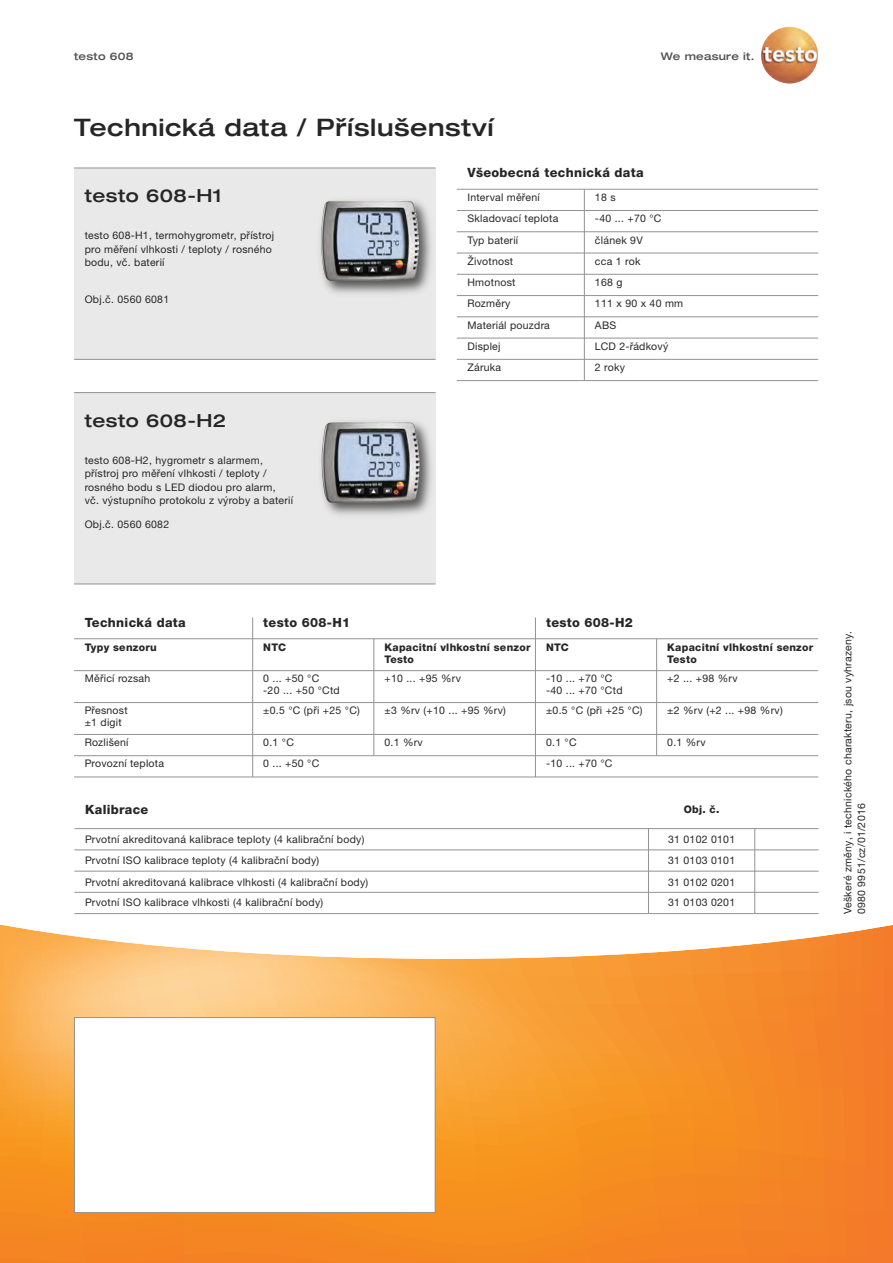
<style>
.page{position:relative;width:893px;height:1263px;background:#fff}
.page>*{position:absolute;margin:0;border:0;box-sizing:border-box;transform-origin:0 0}
.t1{font:500 expanded 24px "Helvetica Neue LT Com";letter-spacing:.025em;color:#272627}
.t2{font:500 expanded 18px "Helvetica Neue LT Com";letter-spacing:.025em;color:#272627}
.t3{font:800 12.75px "Helvetica Neue LTW1 G";letter-spacing:.025em;color:#272627}
.t4{font:10.5px/13.5px "Helvetica Neue LTW1 G";letter-spacing:.025em;color:#272627}
.t5{font:800 10.5px/12px "Helvetica Neue LTW1 G";letter-spacing:.025em;color:#272627}
.t6{font:500 expanded 10.5px "Helvetica Neue LT Com";letter-spacing:.025em;color:#525152}
</style>
<div class="page">
<svg style="left:0;top:924px;width:893px;height:339px;background:#f7a047"></svg>
<div style="left:75px;top:1018px;width:360px;height:194px;background:#fff"></div>
<div style="left:74px;top:1017px;width:361px;height:196px;border:1px solid #939393"></div>
<img style="left:761px;top:27px;width:57px;height:57px">
<div style="left:74px;top:168px;width:361px;height:191px;background:#e9e9e9"></div>
<div style="left:74px;top:393px;width:361px;height:191px;background:#e9e9e9"></div>
<hr style="left:74px;top:168px;width:361px;height:1px;background:#939393">
<hr style="left:74px;top:392px;width:361px;height:1px;background:#939393">
<hr style="left:74px;top:359px;width:361px;height:1px;background:#939393">
<hr style="left:74px;top:584px;width:361px;height:1px;background:#939393">
<img style="left:320px;top:175px;width:116px;height:142px">
<img style="left:321px;top:200px;width:98px;height:81px">
<img style="left:321px;top:402px;width:115px;height:138px">
<img style="left:322px;top:422px;width:98px;height:81px">
<hr style="left:457px;top:189px;width:361px;height:1px;background:#939393">
<hr style="left:457px;top:210px;width:361px;height:1px;background:#939393">
<hr style="left:457px;top:231px;width:361px;height:1px;background:#939393">
<hr style="left:457px;top:253px;width:361px;height:1px;background:#939393">
<hr style="left:457px;top:274px;width:361px;height:1px;background:#939393">
<hr style="left:457px;top:295px;width:361px;height:1px;background:#939393">
<hr style="left:457px;top:316px;width:361px;height:1px;background:#939393">
<hr style="left:457px;top:338px;width:361px;height:1px;background:#939393">
<hr style="left:457px;top:359px;width:361px;height:1px;background:#939393">
<hr style="left:457px;top:380px;width:361px;height:1px;background:#939393">
<hr style="left:584px;top:189px;width:1px;height:192px;background:#939393">
<hr style="left:74px;top:638px;width:744px;height:1px;background:#939393">
<hr style="left:74px;top:670px;width:744px;height:1px;background:#939393">
<hr style="left:74px;top:702px;width:744px;height:1px;background:#939393">
<hr style="left:74px;top:734px;width:744px;height:1px;background:#939393">
<hr style="left:74px;top:755px;width:744px;height:1px;background:#939393">
<hr style="left:74px;top:776px;width:744px;height:1px;background:#939393">
<hr style="left:252px;top:617px;width:1px;height:160px;background:#939393">
<hr style="left:373px;top:639px;width:1px;height:117px;background:#939393">
<hr style="left:656px;top:639px;width:1px;height:117px;background:#939393">
<hr style="left:535px;top:617px;width:1px;height:160px;background:#939393">
<hr style="left:74px;top:828px;width:745px;height:1px;background:#939393">
<hr style="left:74px;top:849px;width:745px;height:1px;background:#939393">
<hr style="left:74px;top:871px;width:745px;height:1px;background:#939393">
<hr style="left:74px;top:892px;width:745px;height:1px;background:#939393">
<hr style="left:74px;top:913px;width:745px;height:1px;background:#939393">
<svg style="left:648px;top:829px;width:1px;height:84px"></svg>
<svg style="left:754px;top:829px;width:1px;height:84px"></svg>
<p class="t6" style="left:74px;top:52px;width:61px">testo 608</p>
<h1 class="t1" style="left:74px;top:119px;width:421px">Technická data / Příslušenství</h1>
<p class="t6" style="left:661px;top:52px;width:95px">We measure it.</p>
<h2 class="t2" style="left:85px;top:189px;width:139px">testo 608-H1</h2>
<p class="t4" style="left:85px;top:230px;width:191px">testo 608-H1, termohygrometr, přístroj pro měření vlhkosti / teploty / rosného bodu, vč. baterií</p>
<p class="t4" style="left:85px;top:294px;width:86px">Obj.č. 0560 6081</p>
<h2 class="t2" style="left:85px;top:414px;width:143px">testo 608-H2</h2>
<p class="t4" style="left:85px;top:454px;width:210px">testo 608-H2, hygrometr s alarmem, přístroj pro měření vlhkosti / teploty / rosného bodu s LED diodou pro alarm,<br>vč. výstupního protokolu z výroby a baterií</p>
<p class="t4" style="left:85px;top:518px;width:86px">Obj.č. 0560 6082</p>
<p class="t3" style="left:467px;top:168px;width:178px">Všeobecná technická data</p>
<p class="t4" style="left:467px;top:192px;width:74px">Interval měření</p>
<p class="t4" style="left:595px;top:192px;width:22px">18 s</p>
<p class="t4" style="left:467px;top:213px;width:93px">Skladovací teplota</p>
<p class="t4" style="left:595px;top:213px;width:68px">-40 ... +70 °C</p>
<p class="t4" style="left:467px;top:234px;width:52px">Typ baterií</p>
<p class="t4" style="left:595px;top:234px;width:49px">článek 9V</p>
<p class="t4" style="left:467px;top:255px;width:47px">Životnost</p>
<p class="t4" style="left:595px;top:255px;width:47px">cca 1 rok</p>
<p class="t4" style="left:467px;top:277px;width:50px">Hmotnost</p>
<p class="t4" style="left:595px;top:277px;width:29px">168 g</p>
<p class="t4" style="left:467px;top:298px;width:45px">Rozměry</p>
<p class="t4" style="left:595px;top:298px;width:90px">111 x 90 x 40 mm</p>
<p class="t4" style="left:467px;top:319px;width:84px">Materiál pouzdra</p>
<p class="t4" style="left:595px;top:319px;width:23px">ABS</p>
<p class="t4" style="left:467px;top:340px;width:35px">Displej</p>
<p class="t4" style="left:595px;top:340px;width:75px">LCD 2-řádkový</p>
<p class="t4" style="left:467px;top:362px;width:35px">Záruka</p>
<p class="t4" style="left:595px;top:362px;width:32px">2 roky</p>
<p class="t3" style="left:85px;top:617px;width:103px">Technická data</p>
<p class="t3" style="left:263px;top:617px;width:88px">testo 608-H1</p>
<p class="t3" style="left:546px;top:617px;width:88px">testo 608-H2</p>
<p class="t5" style="left:85px;top:642px;width:74px">Typy senzoru</p>
<p class="t5" style="left:263px;top:642px;width:24px">NTC</p>
<p class="t4" style="left:85px;top:673px;width:67px">Měřicí rozsah</p>
<p class="t4" style="left:263px;top:674px;width:78px;line-height:12px">0 ... +50 °C<br>-20 ... +50 °Ctd</p>
<p class="t4" style="left:85px;top:706px;width:45px;line-height:12px">Přesnost ±1 digit</p>
<p class="t4" style="left:263px;top:705px;width:98px">±0.5 °C (při +25 °C)</p>
<p class="t4" style="left:85px;top:737px;width:45px">Rozlišení</p>
<p class="t4" style="left:263px;top:737px;width:32px">0.1 °C</p>
<p class="t5" style="left:546px;top:642px;width:24px">NTC</p>
<p class="t4" style="left:546px;top:674px;width:78px;line-height:12px">-10 ... +70 °C -40 ... +70 °Ctd</p>
<p class="t4" style="left:546px;top:705px;width:98px">±0.5 °C (při +25 °C)</p>
<p class="t4" style="left:546px;top:733px;width:68px;line-height:21.3px">0.1 °C<br>-10 ... +70 °C</p>
<p class="t5" style="left:384px;top:642px;width:148px">Kapacitní vlhkostní senzor<br>Testo</p>
<p class="t4" style="left:384px;top:673px;width:78px">+10 ... +95 %rv</p>
<p class="t4" style="left:384px;top:705px;width:123px">±3 %rv (+10 ... +95 %rv)</p>
<p class="t4" style="left:384px;top:737px;width:40px">0.1 %rv</p>
<p class="t4" style="left:85px;top:758px;width:81px">Provozní teplota</p>
<p class="t4" style="left:263px;top:758px;width:57px">0 ... +50 °C</p>
<p class="t5" style="left:667px;top:642px;width:148px">Kapacitní vlhkostní senzor<br>Testo</p>
<p class="t4" style="left:667px;top:673px;width:72px">+2 ... +98 %rv</p>
<p class="t4" style="left:667px;top:705px;width:117px">±2 %rv (+2 ... +98 %rv)</p>
<p class="t4" style="left:667px;top:737px;width:40px">0.1 %rv</p>
<p class="t3" style="left:85px;top:805px;width:65px">Kalibrace</p>
<p class="t5" style="left:684px;top:804px;width:37px">Obj. č.</p>
<p class="t4" style="left:85px;top:834px;width:281px">Prvotní akreditovaná kalibrace teploty (4 kalibrační body)</p>
<p class="t4" style="left:668px;top:834px;width:69px">31 0102 0101</p>
<p class="t4" style="left:85px;top:854px;width:236px">Prvotní ISO kalibrace teploty (4 kalibrační body)</p>
<p class="t4" style="left:668px;top:854px;width:69px">31 0103 0101</p>
<p class="t4" style="left:85px;top:876px;width:285px">Prvotní akreditovaná kalibrace vlhkosti (4 kalibrační body)</p>
<p class="t4" style="left:668px;top:876px;width:69px">31 0102 0201</p>
<p class="t4" style="left:85px;top:897px;width:240px">Prvotní ISO kalibrace vlhkosti (4 kalibrační body)</p>
<p class="t4" style="left:668px;top:897px;width:69px">31 0103 0201</p>
<p class="t4" style="left:842px;top:914px;width:284px;rotate:-90deg">Veškeré změny, i technického charakteru, jsou vyhrazeny.<br>0980 9951/cz/01/2016</p>
</div>
